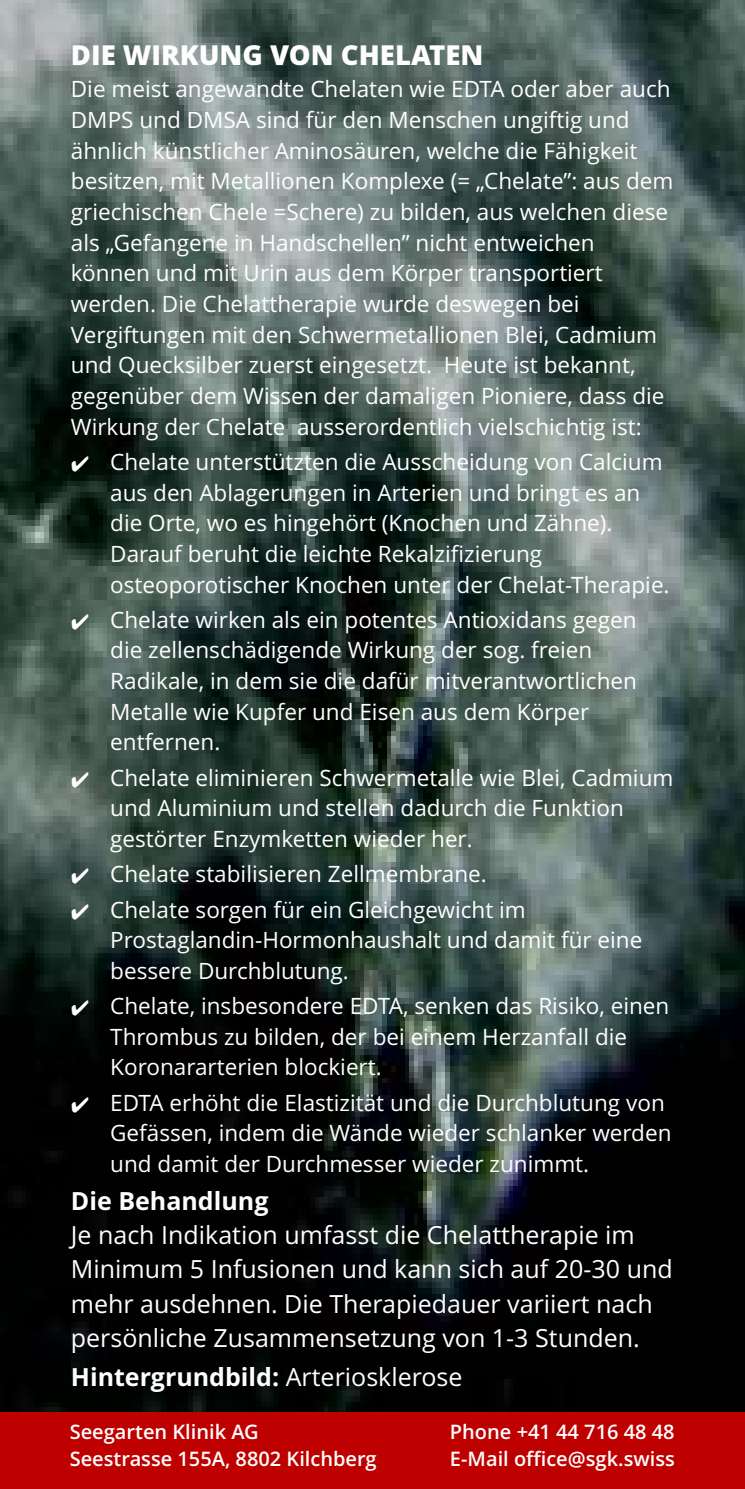
<style>
.page{position:relative;width:745px;height:1489px;background:#fff}
.page>*{position:absolute;margin:0;border:0;box-sizing:border-box;transform-origin:0 0}
.t1{font:800 27.5px "Open Sans";color:#fefefe}
.t2{font:25px/34px "Open Sans";color:#fefefe}
.t3{font:700 25px "Open Sans";color:#fefefe}
.t4{font:22.5px/30.8px "Open Sans";color:#fefefe}
.t5{font:600 20px/27.2px "Open Sans";color:#fefefe}
.s1{font-weight:400}
</style>
<div class="page">
<img style="left:0;top:0;width:744px;height:1412px">
<div style="left:0;top:1412px;width:744px;height:76px;background:#bf0000"></div>
<p class="t1" style="left:71px;top:44px;width:414px">DIE WIRKUNG VON CHELATEN</p>
<p class="t4" style="left:71px;top:76px;width:603px">Die meist angewandte Chelaten wie EDTA oder aber auch DMPS und DMSA sind für den Menschen ungiftig und ähnlich künstlicher Aminosäuren, welche die Fähigkeit besitzen, mit Metallionen Komplexe (= „Chelate”: aus dem griechischen Chele =Schere) zu bilden, aus welchen diese als „Gefangene in Handschellen” nicht entweichen können und mit Urin aus dem Körper transportiert werden. Die Chelattherapie wurde deswegen bei Vergiftungen mit den Schwermetallionen Blei, Cadmium und Quecksilber zuerst eingesetzt. Heute ist bekannt, gegenüber dem Wissen der damaligen Pioniere, dass die Wirkung der Chelate ausserordentlich vielschichtig ist:</p>
<p class="t4" style="left:110px;top:448px;width:560px;text-indent:-39px">✔ Chelate unterstützten die Ausscheidung von Calcium aus den Ablagerungen in Arterien und bringt es an die Orte, wo es hingehört (Knochen und Zähne).<br>Darauf beruht die leichte Rekalzifizierung osteoporotischer Knochen unter der Chelat-Therapie.</p>
<p class="t4" style="left:110px;top:606px;width:528px;text-indent:-39px">✔ Chelate wirken als ein potentes Antioxidans gegen die zellenschädigende Wirkung der sog. freien Radikale, in dem sie die dafür mitverantwortlichen Metalle wie Kupfer und Eisen aus dem Körper entfernen.</p>
<p class="t4" style="left:110px;top:764px;width:564px;text-indent:-39px">✔ Chelate eliminieren Schwermetalle wie Blei, Cadmium und Aluminium und stellen dadurch die Funktion gestörter Enzymketten wieder her.</p>
<p class="t4" style="left:71px;top:861px;width:417px">✔ Chelate stabilisieren Zellmembrane.</p>
<p class="t4" style="left:110px;top:896px;width:533px;text-indent:-39px">✔ Chelate sorgen für ein Gleichgewicht im<br>Prostaglandin-Hormonhaushalt und damit für eine bessere Durchblutung.</p>
<p class="t4" style="left:110px;top:992px;width:560px;text-indent:-39px">✔ Chelate, insbesondere EDTA, senken das Risiko, einen<br>Thrombus zu bilden, der bei einem Herzanfall die<br>Koronararterien blockiert.</p>
<p class="t4" style="left:110px;top:1089px;width:562px;text-indent:-39px">✔ EDTA erhöht die Elastizität und die Durchblutung von<br>Gefässen, indem die Wände wieder schlanker werden und damit der Durchmesser wieder zunimmt.</p>
<p class="t3" style="left:71px;top:1191px;width:199px">Die Behandlung</p>
<p class="t2" style="left:71px;top:1220px;width:603px">Je nach Indikation umfasst die Chelattherapie im Minimum 5 Infusionen und kann sich auf 20-30 und mehr ausdehnen. Die Therapiedauer variiert nach persönliche Zusammensetzung von 1-3 Stunden.</p>
<p class="t3" style="left:71px;top:1366px;width:393px">Hintergrundbild: <span class="s1">Arteriosklerose</span></p>
<p class="t5" style="left:70px;top:1420px;width:308px">Seegarten Klinik AG<br>Seestrasse 155A, 8802 Kilchberg</p>
<p class="t5" style="left:449px;top:1420px;width:226px">Phone +41 44 716 48 48<br>E-Mail office@sgk.swiss</p>
</div>
